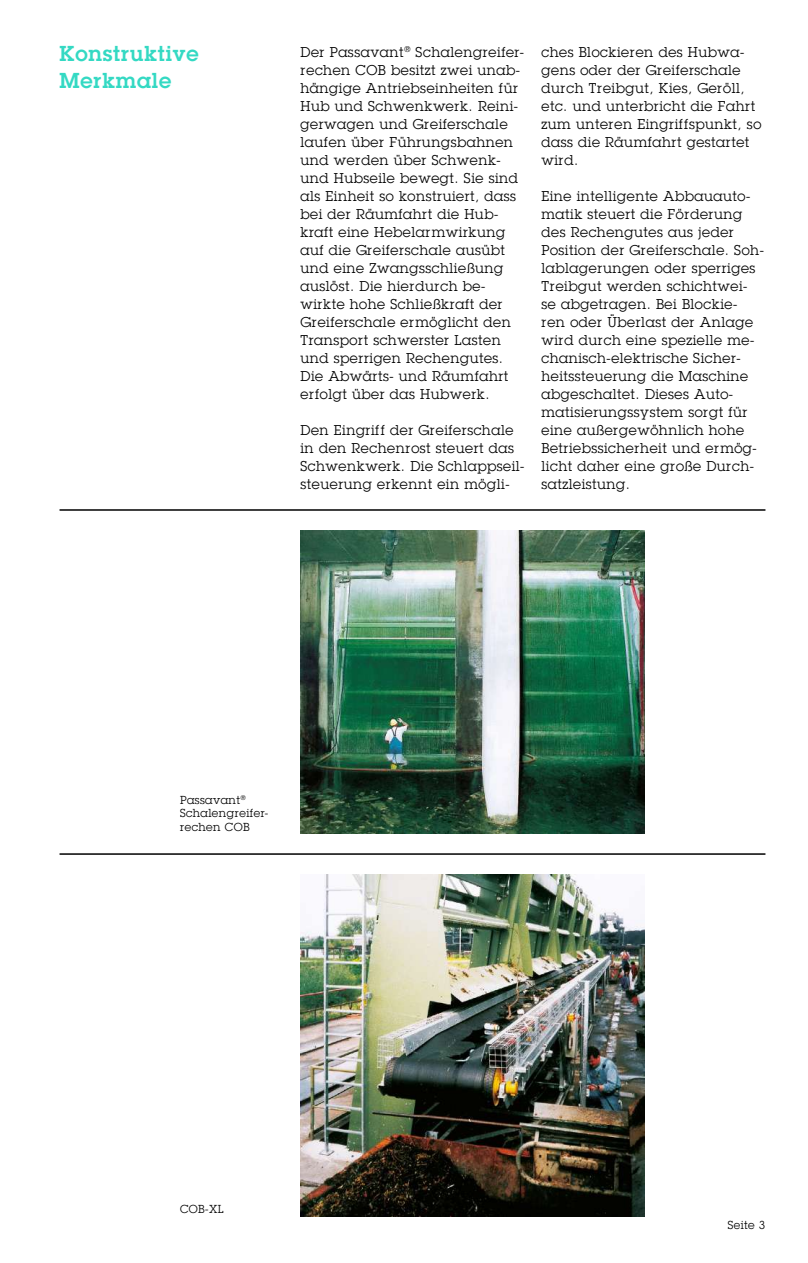
<style>
.page{position:relative;width:808px;height:1263px;background:#fff}
.page>*{position:absolute;margin:0;border:0;box-sizing:border-box;transform-origin:0 0}
.t1{font:600 21px/27px "Lubalin Graph Std";letter-spacing:.04em;color:#34d9c3}
.t2{font:13.8px/18px "Lubalin Graph Std";letter-spacing:.04em;color:#000}
.t3{font:11.25px/13.5px "Lubalin Graph Std";letter-spacing:.04em;color:#000}
</style>
<div class="page">
<hr style="left:60px;top:509px;width:705px;height:2px;background:#000">
<hr style="left:60px;top:853px;width:705px;height:2px;background:#000">
<img style="left:300px;top:874px;width:345px;height:342px">
<img style="left:300px;top:530px;width:345px;height:304px">
<h1 class="t1" style="left:60px;top:40px;width:141px">Konstruktive<br>Merkmale</h1>
<p class="t2" style="left:300px;top:43px;width:225px">Der Passavant<sup>®</sup> Schalengreifer&shy;rechen COB besitzt zwei unab&shy;hängige Antriebseinheiten für<br>Hub und Schwenkwerk. Reini&shy;gerwagen und Greiferschale laufen über Führungsbahnen und werden über Schwenk&shy;und Hubseile bewegt. Sie sind als Einheit so konstruiert, dass bei der Räumfahrt die Hub&shy;kraft eine Hebelarmwirkung auf die Greiferschale ausübt und eine Zwangsschließung auslöst. Die hierdurch be&shy;wirkte hohe Schließkraft der<br>Greiferschale ermöglicht den<br>Transport schwerster Lasten und sperrigen Rechengutes.<br>Die Abwärts- und Räumfahrt erfolgt über das Hubwerk.</p>
<p class="t2" style="left:300px;top:421px;width:225px">Den Eingriff der Greiferschale in den Rechenrost steuert das<br>Schwenkwerk. Die Schlappseil&shy;steuerung erkennt ein mögli-</p>
<p class="t2" style="left:541px;top:43px;width:221px">ches Blockieren des Hubwa&shy;gens oder der Greiferschale durch Treibgut, Kies, Geröll, etc. und unterbricht die Fahrt zum unteren Eingriffspunkt, so dass die Räumfahrt gestartet wird.</p>
<p class="t2" style="left:541px;top:187px;width:224px">Eine intelligente Abbauauto&shy;matik steuert die Förderung des Rechengutes aus jeder<br>Position der Greiferschale. Soh&shy;lablagerungen oder sperriges<br>Treibgut werden schichtwei&shy;se abgetragen. Bei Blockie&shy;ren oder Überlast der Anlage wird durch eine spezielle me&shy;chanisch-elektrische Sicher&shy;heitssteuerung die Maschine abgeschaltet. Dieses Auto&shy;matisierungssystem sorgt für eine außergewöhnlich hohe<br>Betriebssicherheit und ermög&shy;licht daher eine große Durch&shy;satzleistung.</p>
<p class="t3" style="left:180px;top:793px;width:90px">Passavant<sup>®<br></sup>Schalengreifer&shy;rechen COB</p>
<p class="t3" style="left:180px;top:1202px;width:45px">COB-XL</p>
<p class="t3" style="left:728px;top:1218px;width:39px">Seite 3</p>
</div>
